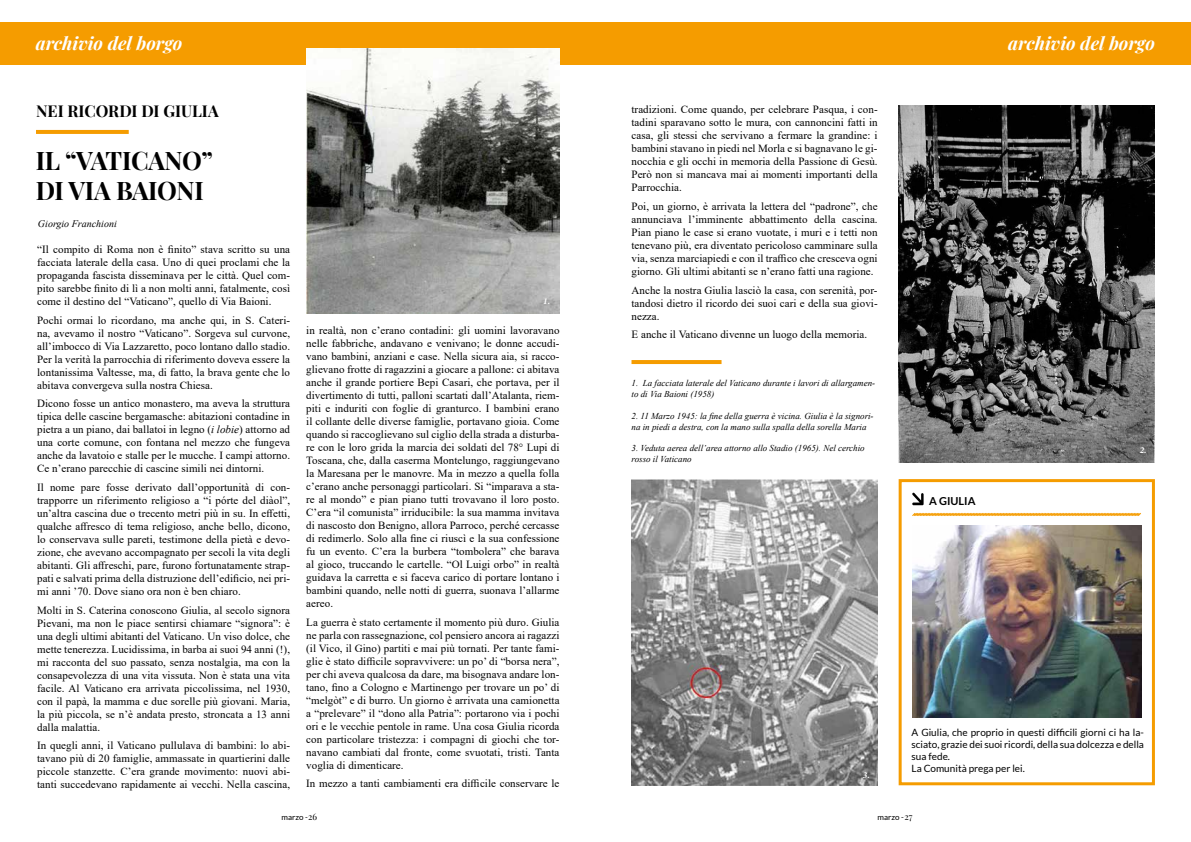
<style>
.page{position:relative;width:1191px;height:842px;background:#fff}
.page>*{position:absolute;margin:0;border:0;box-sizing:border-box;transform-origin:0 0}
.t1{font:700 25px/30px "Playfair Display";letter-spacing:-.02em;color:#000}
.t2{font:italic 700 18px "Playfair Display";color:#fff}
.t3{font:700 16px "Playfair Display";color:#000}
.t4{font:11px/13px "Times New Roman";letter-spacing:.005em;color:#000;text-align:justify}
.t5{font:700 11px "Lato";color:#000}
.t6{font:10px/12px "Lato";color:#000}
.t7{font:italic 10px "Times New Roman";color:#000}
.t8{font:italic 9px/10.8px "Times New Roman";color:#000}
.t9{font:italic 700 9px "Minion Pro";color:#fff}
.t10{font:8px "Lato";color:#000}
.s1{font-style:italic}
.s2{font-family:"Playfair Display";font-size:9px}
</style>
<div class="page">
<div style="left:0;top:22px;width:1191px;height:43px;background:#f59c00"></div>
<img style="left:306px;top:48px;width:253px;height:265px">
<img style="left:898px;top:106px;width:257px;height:356px">
<img style="left:631px;top:479px;width:246px;height:306px">
<hr style="left:631px;top:360px;width:90px;height:4px;background:#f59c00">
<div style="left:862px;top:771px;width:15px;height:16px;background:#000;opacity:.75"></div>
<div style="left:898px;top:479px;width:257px;height:306px;border:3px solid #f59c00"></div>
<svg style="left:912px;top:513px;width:229px;height:3px"></svg>
<svg style="left:36px;top:130px;width:93px;height:4px"></svg>
<svg style="left:912px;top:492px;width:11px;height:13px"></svg>
<img style="left:912px;top:525px;width:229px;height:193px">
<h2 class="t2" style="left:36px;top:29px;width:148px">archivio del borgo</h2>
<h3 class="t3" style="left:36px;top:99px;width:184px">NEI RICORDI DI GIULIA</h3>
<h1 class="t1" style="left:36px;top:143px;width:179px">IL “VATICANO”<br>DI VIA BAIONI</h1>
<p class="t7" style="left:38px;top:217px;width:80px">Giorgio Franchioni</p>
<p class="t4" style="left:37px;top:242px;width:254px">“Il compito di Roma non è finito” stava scritto su una facciata laterale della casa. Uno di quei proclami che la propaganda fascista disseminava per le città. Quel com&shy;pito sarebbe finito di lì a non molti anni, fatalmente, così come il destino del “Vaticano”, quello di Via Baioni.</p>
<p class="t4" style="left:37px;top:313px;width:254px">Pochi ormai lo ricordano, ma anche qui, in S. Cateri&shy;na, avevamo il nostro “Vaticano”. Sorgeva sul curvone, all’imbocco di Via Lazzaretto, poco lontano dallo stadio.<br>Per la verità la parrocchia di riferimento doveva essere la lontanissima Valtesse, ma, di fatto, la brava gente che lo abitava convergeva sulla nostra Chiesa.</p>
<p class="t4" style="left:37px;top:397px;width:254px">Dicono fosse un antico monastero, ma aveva la struttura tipica delle cascine bergamasche: abitazioni contadine in pietra a un piano, dai ballatoi in legno (<span class="s1">i lobie</span>) attorno ad una corte comune, con fontana nel mezzo che fungeva anche da lavatoio e stalle per le mucche. I campi attorno.<br>Ce n’erano parecchie di cascine simili nei dintorni.</p>
<p class="t4" style="left:37px;top:480px;width:254px">Il nome pare fosse derivato dall’opportunità di con&shy;trapporre un riferimento religioso a “i pórte del diàol”, un’altra cascina due o trecento metri più in su. In effetti, qualche affresco di tema religioso, anche bello, dicono, lo conservava sulle pareti, testimone della pietà e devo&shy;zione, che avevano accompagnato per secoli la vita degli abitanti. Gli affreschi, pare, furono fortunatamente strap&shy;pati e salvati prima della distruzione dell’edificio, nei pri&shy;mi anni ’70. Dove siano ora non è ben chiaro.</p>
<p class="t4" style="left:37px;top:603px;width:254px">Molti in S. Caterina conoscono Giulia, al secolo signora Pievani, ma non le piace sentirsi chiamare “signora”: è una degli ultimi abitanti del Vaticano. Un viso dolce, che mette tenerezza. Lucidissima, in barba ai suoi 94 anni (!), mi racconta del suo passato, senza nostalgia, ma con la consapevolezza di una vita vissuta. Non è stata una vita facile. Al Vaticano era arrivata piccolissima, nel 1930, con il papà, la mamma e due sorelle più giovani. Maria, la più piccola, se n’è andata presto, stroncata a 13 anni dalla malattia.</p>
<p class="t4" style="left:37px;top:739px;width:254px">In quegli anni, il Vaticano pullulava di bambini: lo abi&shy;tavano più di 20 famiglie, ammassate in quartierini dalle piccole stanzette. C’era grande movimento: nuovi abi&shy;tanti succedevano rapidamente ai vecchi. Nella cascina,</p>
<p class="t9" style="left:543px;top:295px;width:8px">1.</p>
<p class="t4" style="left:306px;top:323px;width:255px">in realtà, non c’erano contadini: gli uomini lavoravano nelle fabbriche, andavano e venivano; le donne accudi&shy;vano bambini, anziani e case. Nella sicura aia, si racco&shy;glievano frotte di ragazzini a giocare a pallone: ci abitava anche il grande portiere Bepi Casari, che portava, per il divertimento di tutti, palloni scartati dall’Atalanta, riem&shy;piti e induriti con foglie di granturco. I bambini erano il collante delle diverse famiglie, portavano gioia. Come quando si raccoglievano sul ciglio della strada a disturba&shy;re con le loro grida la marcia dei soldati del 78° Lupi di Toscana, che, dalla caserma Montelungo, raggiungevano la Maresana per le manovre. Ma in mezzo a quella folla c’erano anche personaggi particolari. Si “imparava a sta&shy;re al mondo” e pian piano tutti trovavano il loro posto.<br>C’era “il comunista” irriducibile: la sua mamma invitava di nascosto don Benigno, allora Parroco, perché cercasse di redimerlo. Solo alla fine ci riuscì e la sua confessione fu un evento. C’era la burbera “tombolera” che barava al gioco, truccando le cartelle. “Ol Luigi orbo” in realtà guidava la carretta e si faceva carico di portare lontano i bambini quando, nelle notti di guerra, suonava l’allarme aereo.</p>
<p class="t4" style="left:306px;top:615px;width:255px">La guerra è stato certamente il momento più duro. Giulia ne parla con rassegnazione, col pensiero ancora ai ragazzi (il Vico, il Gino) partiti e mai più tornati. Per tante fami&shy;glie è stato difficile sopravvivere: un po’ di “borsa nera”, per chi aveva qualcosa da dare, ma bisognava andare lon&shy;tano, fino a Cologno e Martinengo per trovare un po’ di “melgòt” e di burro. Un giorno è arrivata una camionetta a “prelevare” il “dono alla Patria”: portarono via i pochi ori e le vecchie pentole in rame. Una cosa Giulia ricorda con particolare tristezza: i compagni di giochi che tor&shy;navano cambiati dal fronte, come svuotati, tristi. Tanta voglia di dimenticare.</p>
<p class="t4" style="left:306px;top:777px;width:255px">In mezzo a tanti cambiamenti era difficile conservare le</p>
<p class="t4" style="left:631px;top:103px;width:248px">tradizioni. Come quando, per celebrare Pasqua, i con&shy;tadini sparavano sotto le mura, con cannoncini fatti in casa, gli stessi che servivano a fermare la grandine: i bambini stavano in piedi nel Morla e si bagnavano le gi&shy;nocchia e gli occhi in memoria della Passione di Gesù.<br>Però non si mancava mai ai momenti importanti della Parrocchia.</p>
<p class="t4" style="left:631px;top:199px;width:248px">Poi, un giorno, è arrivata la lettera del “padrone”, che annunciava l’imminente abbattimento della cascina.<br>Pian piano le case si erano vuotate, i muri e i tetti non tenevano più, era diventato pericoloso camminare sulla via, senza marciapiedi e con il traffico che cresceva ogni giorno. Gli ultimi abitanti se n’erano fatti una ragione.</p>
<p class="t4" style="left:631px;top:283px;width:248px">Anche la nostra Giulia lasciò la casa, con serenità, por&shy;tandosi dietro il ricordo dei suoi cari e della sua giovi&shy;nezza.</p>
<p class="t4" style="left:631px;top:328px;width:237px">E anche il Vaticano divenne un luogo della memoria.</p>
<p class="t8" style="left:631px;top:378px;width:245px">1. La facciata laterale del Vaticano durante i lavori di allargamen&shy;to di Via Baioni (1958)</p>
<p class="t8" style="left:631px;top:410px;width:244px">2. 11 Marzo 1945: la fine della guerra è vicina. Giulia è la signori&shy;na in piedi a destra, con la mano sulla spalla della sorella Maria</p>
<p class="t8" style="left:631px;top:443px;width:235px">3. Veduta aerea dell’area attorno allo Stadio (1965). Nel cerchio rosso il Vaticano</p>
<h2 class="t2" style="left:1008px;top:29px;width:148px">archivio del borgo</h2>
<p class="t5" style="left:929px;top:495px;width:48px">A GIULIA</p>
<p class="t9" style="left:1139px;top:444px;width:8px">2.</p>
<p class="t9" style="left:863px;top:769px;width:8px">3.</p>
<p class="t6" style="left:911px;top:727px;width:234px">A Giulia, che proprio in questi difficili giorni ci ha la&shy;sciato, grazie dei suoi ricordi, della sua dolcezza e della sua fede.<br>La Comunità prega per lei.</p>
<p class="t10" style="left:282px;top:813px;width:37px">marzo - <span class="s2">26</span></p>
<p class="t10" style="left:877px;top:813px;width:36px">marzo - <span class="s2">27</span></p>
</div>
